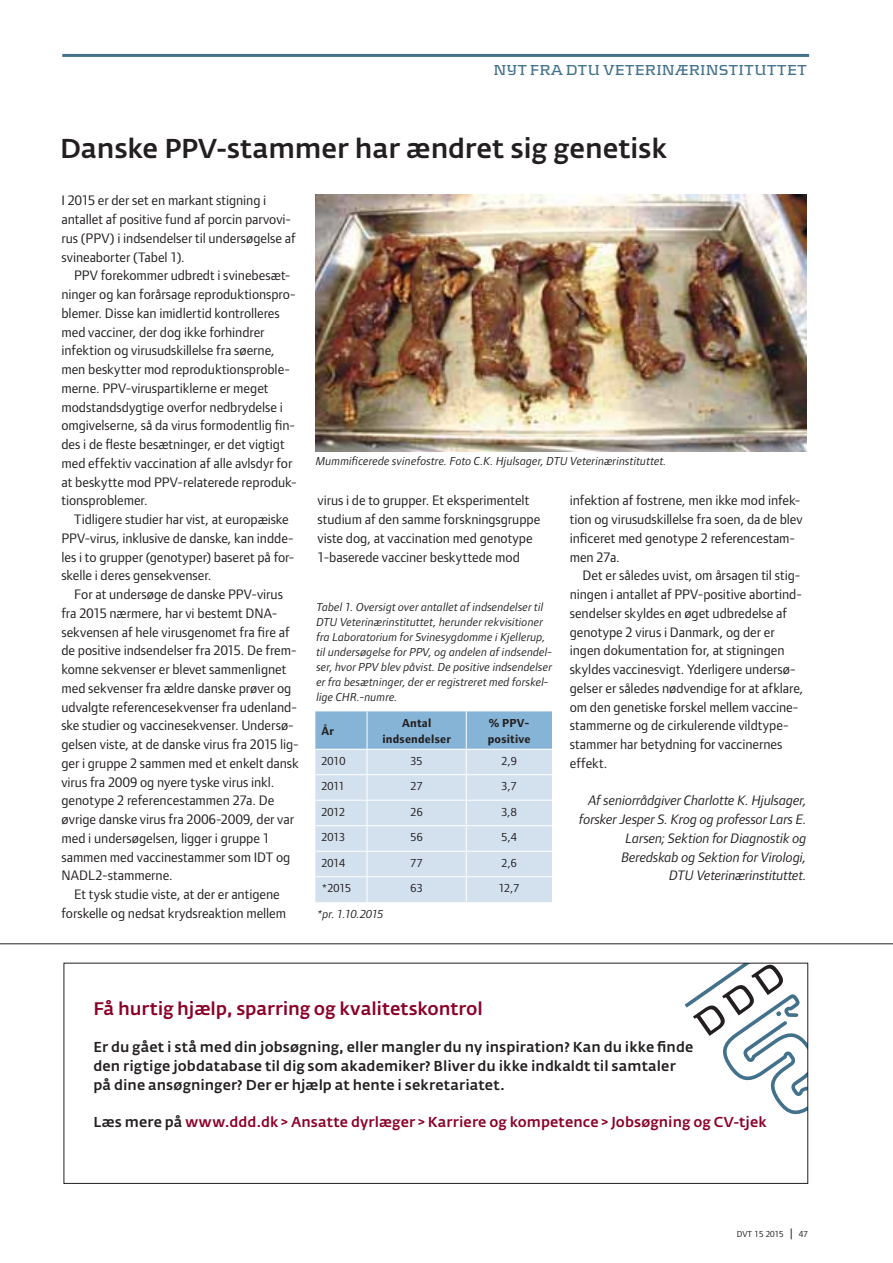
<style>
.page{position:relative;width:893px;height:1263px;background:#fff}
.page>*{position:absolute;margin:0;border:0;box-sizing:border-box;transform-origin:0 0}
.t1{font:500 27px "Fedra Sans Alt";letter-spacing:-.005em;color:#231f20}
.t2{font:500 18px "Fedra Sans Alt";letter-spacing:-.005em;color:#8b0028}
.t3{font:700 15px "Kontrapunkt";letter-spacing:.025em;color:#43718c}
.t4{font:14.25px/18.8px "Foundry Form Sans";color:#231f20}
.t5{font:500 14.25px/18.8px "Fedra Sans Alt";letter-spacing:.005em;color:#231f20}
.t6{font:italic 14.25px/18.8px "Foundry Form Sans";letter-spacing:-.01em;color:#231f20;text-align:right}
.t7{font:500 14.25px "Fedra Sans Alt";letter-spacing:.01em;color:#8b0028}
.t8{font:italic 12px/15px "Foundry Form Sans";letter-spacing:.01em;color:#231f20}
.t9{font:12px "Foundry Form Sans";color:#231f20}
.t10{font:700 12px/16.5px "Foundry Form Sans";letter-spacing:.015em;color:#231f20;text-align:center}
.t11{font:9px "Foundry Form Sans";color:#231f20}
.s1{color:#231f20}
</style>
<div class="page">
<svg style="left:790px;top:1229px;width:2px;height:10px"></svg>
<hr style="left:62px;top:54px;width:747px;height:3px;background:#43718c">
<img style="left:315px;top:195px;width:491px;height:256px">
<svg style="left:315px;top:711px;width:237px;height:191px;background:#c5d9ea"></svg>
<hr style="left:0;top:944px;width:893px;height:1px;background:#231f20">
<svg style="left:685px;top:965px;width:121px;height:150px"></svg>
<div style="left:64px;top:963px;width:744px;height:221px;border:1px solid #231f20"></div>
<p class="t3" style="left:493px;top:65px;width:315px">NYT FRA DTU VETERINÆRINSTITUTTET</p>
<h1 class="t1" style="left:60px;top:137px;width:608px">Danske PPV-stammer har ændret sig genetisk</h1>
<p class="t4" style="left:61px;top:192px;width:236px">I 2015 er der set en markant stigning i antallet af positive fund af porcin parvovi&shy;rus (PPV) i indsendelser til undersøgelse af svineaborter (Tabel 1).</p>
<p class="t4" style="left:61px;top:267px;width:237px;text-indent:13px">PPV forekommer udbredt i svinebesæt&shy;ninger og kan forårsage reproduktionspro&shy;blemer. Disse kan imidlertid kontrolleres med vacciner, der dog ikke forhindrer infektion og virusudskillelse fra søerne, men beskytter mod reproduktionsproble&shy;merne. PPV-viruspartiklerne er meget modstandsdygtige overfor nedbrydelse i omgivelserne, så da virus formodentlig fin&shy;des i de fleste besætninger, er det vigtigt med effektiv vaccination af alle avlsdyr for at beskytte mod PPV-relaterede reproduk&shy;tionsproblemer.</p>
<p class="t4" style="left:61px;top:511px;width:234px;text-indent:13px">Tidligere studier har vist, at europæiske PPV-virus, inklusive de danske, kan indde&shy;les i to grupper (genotyper) baseret på for&shy;skelle i deres gensekvenser.</p>
<p class="t4" style="left:61px;top:586px;width:239px;text-indent:13px">For at undersøge de danske PPV-virus fra 2015 nærmere, har vi bestemt DNA&shy;sekvensen af hele virusgenomet fra fire af de positive indsendelser fra 2015. De frem&shy;komne sekvenser er blevet sammenlignet med sekvenser fra ældre danske prøver og udvalgte referencesekvenser fra udenland&shy;ske studier og vaccinesekvenser. Undersø&shy;gelsen viste, at de danske virus fra 2015 lig&shy;ger i gruppe 2 sammen med et enkelt dansk virus fra 2009 og nyere tyske virus inkl. genotype 2 referencestammen 27a. De øvrige danske virus fra 2006-2009, der var med i undersøgelsen, ligger i gruppe 1 sammen med vaccinestammer som IDT og NADL2-stammerne.</p>
<p class="t4" style="left:61px;top:886px;width:226px;text-align:center">Et tysk studie viste, at der er antigene forskelle og nedsat krydsreaktion mellem</p>
<p class="t8" style="left:316px;top:455px;width:352px">Mummificerede svinefostre. Foto C.K. Hjulsager, DTU Veterinærinstituttet.</p>
<p class="t4" style="left:317px;top:492px;width:224px">virus i de to grupper. Et eksperimentelt studium af den samme forskningsgruppe viste dog, at vaccination med genotype 1-baserede vacciner beskyttede mod</p>
<p class="t4" style="left:570px;top:492px;width:234px">infektion af fostrene, men ikke mod infek&shy;tion og virusudskillelse fra soen, da de blev inficeret med genotype 2 referencestam&shy;men 27a.</p>
<p class="t4" style="left:570px;top:567px;width:235px;text-indent:13px">Det er således uvist, om årsagen til stig&shy;ningen i antallet af PPV-positive abortind&shy;sendelser skyldes en øget udbredelse af genotype 2 virus i Danmark, og der er ingen dokumentation for, at stigningen skyldes vaccinesvigt. Yderligere undersø&shy;gelser er således nødvendige for at afklare, om den genetiske forskel mellem vaccine&shy;stammerne og de cirkulerende vildtype&shy;stammer har betydning for vaccinernes effekt.</p>
<p class="t6" style="left:579px;top:793px;width:229px">Af seniorrådgiver Charlotte K. Hjulsager, forsker Jesper S. Krog og professor Lars E.<br>Larsen; Sektion for Diagnostik og Beredskab og Sektion for Virologi,<br>DTU Veterinærinstituttet.</p>
<p class="t8" style="left:316px;top:600px;width:237px">Tabel 1. Oversigt over antallet af indsendelser til DTU Veterinærinstituttet, herunder rekvisitioner fra Laboratorium for Svinesygdomme i Kjellerup, til undersøgelse for PPV, og andelen af indsendel&shy;ser, hvor PPV blev påvist. De positive indsendelser er fra besætninger, der er registreret med forskel&shy;lige CHR.-numre.</p>
<p class="t10" style="left:321px;top:723px;width:14px">År</p>
<p class="t10" style="left:382px;top:715px;width:70px">Antal indsendelser</p>
<p class="t10" style="left:488px;top:715px;width:44px;text-align:left">% PPV&shy;positive</p>
<p class="t9" style="left:321px;top:756px;width:25px">2010</p>
<p class="t9" style="left:411px;top:756px;width:14px">35</p>
<p class="t9" style="left:501px;top:756px;width:17px">2,9</p>
<p class="t9" style="left:321px;top:782px;width:25px">2011</p>
<p class="t9" style="left:411px;top:782px;width:14px">27</p>
<p class="t9" style="left:501px;top:782px;width:17px">3,7</p>
<p class="t9" style="left:321px;top:807px;width:25px">2012</p>
<p class="t9" style="left:410px;top:807px;width:14px">26</p>
<p class="t9" style="left:501px;top:807px;width:17px">3,8</p>
<p class="t9" style="left:321px;top:833px;width:25px">2013</p>
<p class="t9" style="left:410px;top:833px;width:14px">56</p>
<p class="t9" style="left:501px;top:833px;width:17px">5,4</p>
<p class="t9" style="left:321px;top:858px;width:25px">2014</p>
<p class="t9" style="left:410px;top:858px;width:14px">77</p>
<p class="t9" style="left:501px;top:858px;width:17px">2,6</p>
<p class="t9" style="left:321px;top:884px;width:31px">*2015</p>
<p class="t9" style="left:410px;top:884px;width:14px">63</p>
<p class="t9" style="left:499px;top:884px;width:22px">12,7</p>
<p class="t8" style="left:317px;top:908px;width:68px">*pr. 1.10.2015</p>
<p class="t2" style="left:93px;top:1001px;width:391px">Få hurtig hjælp, sparring og kvalitetskontrol</p>
<p class="t5" style="left:93px;top:1039px;width:601px">Er du gået i stå med din jobsøgning, eller mangler du ny inspiration? Kan du ikke finde den rigtige jobdatabase til dig som akademiker? Bliver du ikke indkaldt til samtaler på dine ansøgninger? Der er hjælp at hente i sekretariatet.</p>
<p class="t7" style="left:93px;top:1116px;width:675px"><span class="s1">Læs mere på</span> www.ddd.dk &gt; Ansatte dyrlæger &gt; Karriere og kompetence &gt; Jobsøgning og CV-tjek</p>
<p class="t11" style="left:737px;top:1231px;width:48px">DVT 15 2015</p>
<p class="t11" style="left:799px;top:1231px;width:11px">47</p>
</div>
